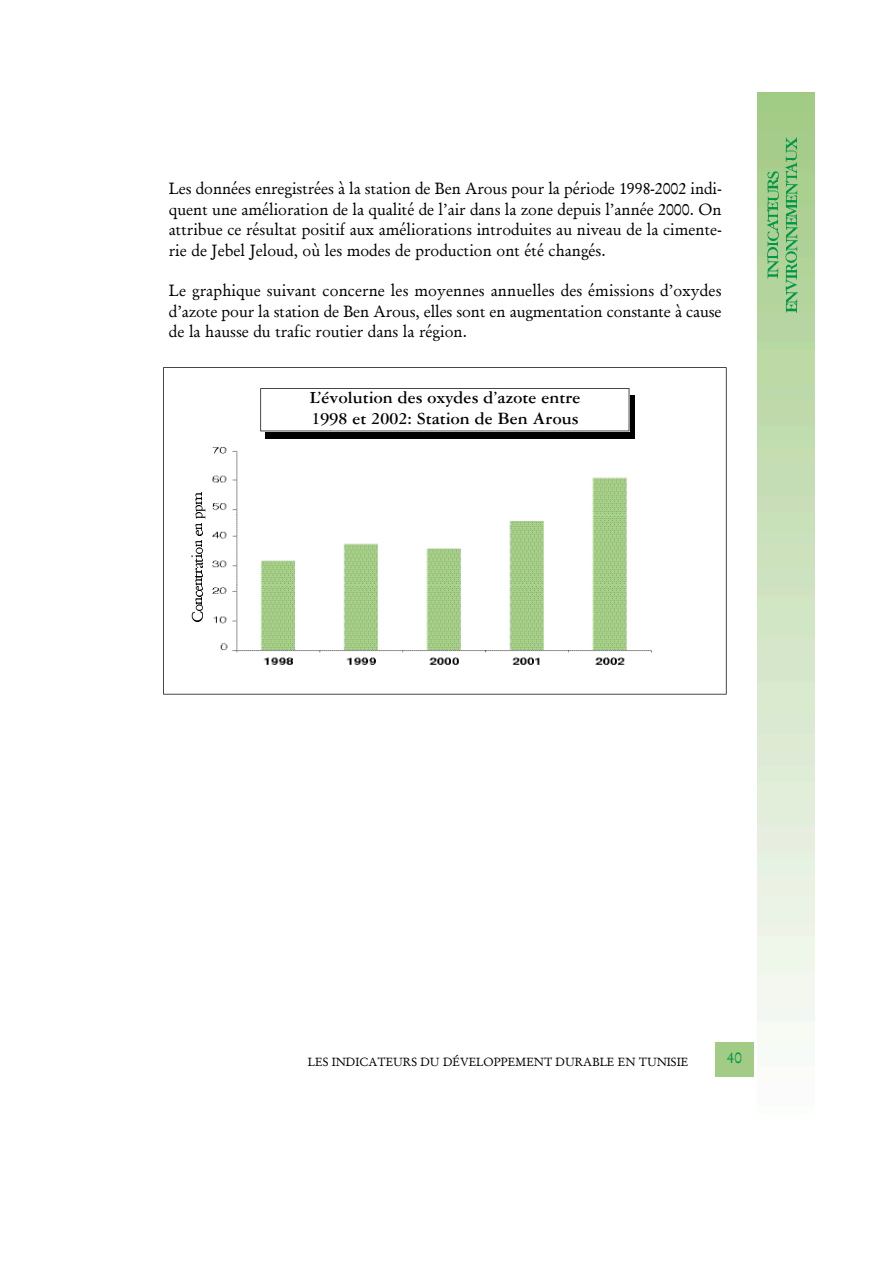
<style>
.page{position:relative;width:893px;height:1263px;background:#fff}
.page>*{position:absolute;margin:0;border:0;box-sizing:border-box;transform-origin:0 0}
.t1{font:700 18px/21.6px "Garamond Three";color:#000}
.t2{font:16.5px/20.4px "Garamond Antiqua";color:#000;text-align:justify}
.t3{font:15.75px "Garamond Antiqua";color:#009647}
.t4{font:12px "Garamond Antiqua";color:#000}
</style>
<div class="page">
<img style="left:758px;top:92px;width:56px;height:953px">
<img style="left:763px;top:171px;width:15px;height:107px">
<img style="left:782px;top:137px;width:15px;height:175px">
<div style="left:715px;top:1042px;width:39px;height:35px;background:#a2cb85"></div>
<svg style="left:163px;top:367px;width:564px;height:327px"></svg>
<svg style="left:265px;top:395px;width:369px;height:43px;background:#181818"></svg>
<svg style="left:260px;top:388px;width:369px;height:43px"></svg>
<svg style="left:191px;top:523px;width:11px;height:98px"></svg>
<img style="left:191px;top:505px;width:14px;height:14px">
<svg style="left:191px;top:493px;width:11px;height:11px"></svg>
<p class="t2" style="left:169px;top:179px;width:554px">Les données enregistrées à la station de Ben Arous pour la période 1998-2002 indi&shy;quent une amélioration de la qualité de l’air dans la zone depuis l’année 2000. On attribue ce résultat positif aux améliorations introduites au niveau de la cimente&shy;rie de Jebel Jeloud, où les modes de production ont été changés.</p>
<p class="t2" style="left:169px;top:280px;width:554px">Le graphique suivant concerne les moyennes annuelles des émissions d’oxydes d’azote pour la station de Ben Arous, elles sont en augmentation constante à cause de la hausse du trafic routier dans la région.</p>
<p class="t1" style="left:310px;top:388px;width:272px">L’évolution des oxydes d’azote entre<br>1998 et 2002: Station de Ben Arous</p>
<p class="t1" style="left:288px;top:406px;width:324px">Taux d’exploitation des ressources en eaux</p>
<p class="t4" style="left:308px;top:1054px;width:382px">LES INDICATEURS DU DÉVELOPPEMENT DURABLE EN TUNISIE</p>
<p class="t3" style="left:727px;top:1048px;width:17px">40</p>
</div>
